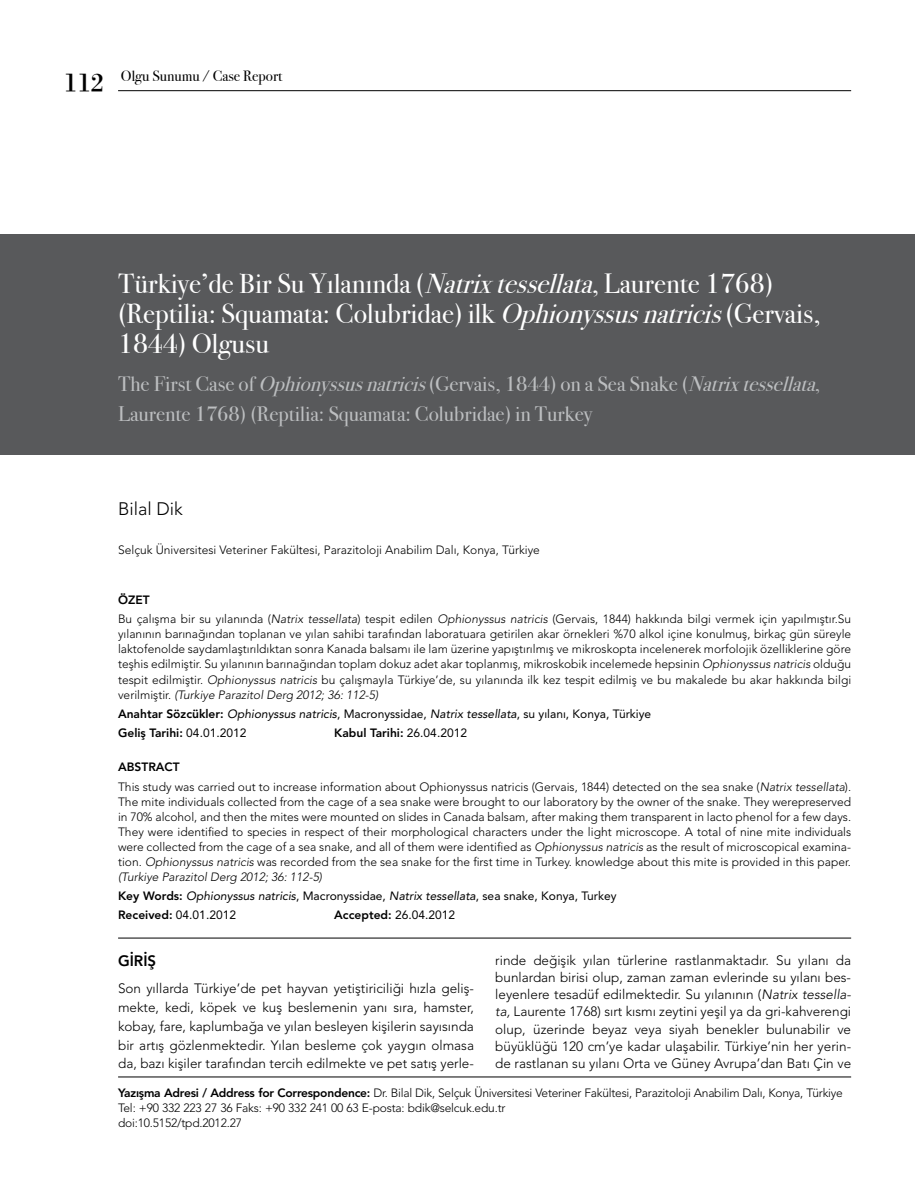
<style>
.page{position:relative;width:915px;height:1191px;background:#fff}
.page>*{position:absolute;margin:0;border:0;box-sizing:border-box;transform-origin:0 0}
.t1{font:27.75px/30px "Bodoni Svty Two ITCTT Book";color:#fff}
.t2{font:21px/30px "Bodoni Svty Two ITCTT Book";color:#bcbec0}
.t3{font:300 18px "Avenir LT Std";color:#000}
.t4{font:15px "Bodoni Svty Two ITCTT Book";color:#000}
.t5{font:800 15px "Avenir LT Std";color:#000}
.t6{font:300 13.5px/17.2px "Avenir LT Std";color:#000;text-align:justify}
.t7{font:300 12px/15px "Avenir LT Std";color:#000}
.t8{font:12px/19.2px "Avenir LT Std";color:#000}
.t9{font:300 12px/15px "Avenir LT Std";letter-spacing:-.02em;color:#000}
.t10{font:800 12px "Avenir LT Std";color:#000}
.s1{font-family:"Bodoni";font-size:27px}
.s2{font-style:italic}
.s3{font-weight:800}
.s4{font-weight:400}
</style>
<div class="page">
<hr style="left:118px;top:90px;width:732px;height:1px;background:#000">
<div style="left:0;top:234px;width:914px;height:220px;background:#58595b"></div>
<hr style="left:118px;top:1076px;width:732px;height:1px;background:#000">
<hr style="left:118px;top:937px;width:732px;height:1px;background:#000">
<p class="t4" style="left:64px;top:64px;width:220px"><span class="s1">112</span> Olgu Sunumu / Case Report</p>
<h1 class="t1" style="left:118px;top:265px;width:703px">Türkiye’de Bir Su Yılanında (<span class="s2">Natrixtessellata</span>, Laurente 1768) (Reptilia: Squamata: Colubridae) ilk <span class="s2">Ophionyssusnatricis</span>(Gervais,<br>1844) Olgusu</h1>
<h2 class="t2" style="left:118px;top:367px;width:705px">The First Case of <span class="s2">Ophionyssusnatricis</span>(Gervais, 1844) on a Sea Snake (<span class="s2">Natrixtessellata</span>,<br>Laurente 1768) (Reptilia: Squamata: Colubridae) in Turkey</h2>
<h3 class="t3" style="left:118px;top:497px;width:66px">Bilal Dik</h3>
<p class="t7" style="left:118px;top:542px;width:423px">Selçuk Üniversitesi Veteriner Fakültesi, Parazitoloji Anabilim Dalı, Konya, Türkiye</p>
<p class="t7" style="left:118px;top:590px;width:734px;line-height:19.2px"><span class="s3">ÖZET<br></span>Bu çalışma bir su yılanında (<span class="s2">Natrix tessellata</span>) tespit edilen <span class="s2">Ophionyssus natricis</span> (Gervais, 1844) hakkında bilgi vermek için yapılmıştır.Su</p>
<p class="t7" style="left:118px;top:627px;width:734px;text-align:justify">yılanının barınağından toplanan ve yılan sahibi tarafından laboratuara getirilen akar örnekleri %70 alkol içine konulmuş, birkaç gün süreyle laktofenolde saydamlaştırıldıktan sonra Kanada balsamı ile lam üzerine yapıştırılmış ve mikroskopta incelenerek morfolojik özelliklerine göre teşhis edilmiştir. Su yılanının barınağından toplam dokuz adet akar toplanmış, mikroskobik incelemede hepsinin <span class="s2">Ophionyssus natricis</span> olduğu tespit edilmiştir. <span class="s2">Ophionyssus natricis</span> bu çalışmayla Türkiye’de, su yılanında ilk kez tespit edilmiş ve bu makalede bu akar hakkında bilgi verilmiştir. <span class="s2">(Turkiye Parazitol Derg 2012; 36: 112-5)</span></p>
<p class="t8" style="left:118px;top:704px;width:534px"><span class="s3">Anahtar Sözcükler:</span> <span class="s2">Ophionyssus natricis</span>, Macronyssidae, <span class="s2">Natrix tessellata</span>, su yılanı, Konya, Türkiye<br><span class="s3">Geliş Tarihi:</span> 04.01.2012</p>
<p class="t10" style="left:334px;top:725px;width:134px">Kabul Tarihi: <span class="s4">26.04.2012</span></p>
<p class="t7" style="left:118px;top:757px;width:734px;line-height:19.2px"><span class="s3">ABSTRACT<br></span>This study was carried out to increase information about Ophionyssus natricis (Gervais, 1844) detected on the sea snake (<span class="s2">Natrix tessellata</span>).</p>
<p class="t7" style="left:118px;top:794px;width:734px;text-align:justify">The mite individuals collected from the cage of a sea snake were brought to our laboratory by the owner of the snake. They werepreserved in 70% alcohol, and then the mites were mounted on slides in Canada balsam, after making them transparent in lacto phenol for a few days.<br>They were identified to species in respect of their morphological characters under the light microscope. A total of nine mite individuals were collected from the cage of a sea snake, and all of them were identified as <span class="s2">Ophionyssus natricis</span> as the result of microscopical examina&shy;tion. <span class="s2">Ophionyssus natricis</span> was recorded from the sea snake for the first time in Turkey. knowledge about this mite is provided in this paper. <span class="s2">(Turkiye Parazitol Derg 2012; 36: 112-5)</span></p>
<p class="t8" style="left:118px;top:886px;width:499px"><span class="s3">Key Words:</span> <span class="s2">Ophionyssus natricis</span>, Macronyssidae, <span class="s2">Natrix tessellata</span>, sea snake, Konya, Turkey<br><span class="s3">Received:</span> 04.01.2012</p>
<p class="t8" style="left:334px;top:905px;width:122px"><span class="s3">Accepted:</span> 26.04.2012</p>
<p class="t5" style="left:118px;top:951px;width:40px">GİRİŞ</p>
<p class="t6" style="left:118px;top:979px;width:357px;line-height:18.8px">Son yıllarda Türkiye’de pet hayvan yetiştiriciliği hızla geliş&shy;mekte, kedi, köpek ve kuş beslemenin yanı sıra, hamster, kobay, fare, kaplumbağa ve yılan besleyen kişilerin sayısında bir artış gözlenmektedir. Yılan besleme çok yaygın olmasa da, bazı kişiler tarafından tercih edilmekte ve pet satış yerle-</p>
<p class="t6" style="left:495px;top:951px;width:357px">rinde değişik yılan türlerine rastlanmaktadır. Su yılanı da bunlardan birisi olup, zaman zaman evlerinde su yılanı bes&shy;leyenlere tesadüf edilmektedir. Su yılanının (<span class="s2">Natrix tessella&shy;ta,</span> Laurente 1768) sırt kısmı zeytini yeşil ya da gri-kahverengi olup, üzerinde beyaz veya siyah benekler bulunabilir ve büyüklüğü 120 cm’ye kadar ulaşabilir. Türkiye’nin her yerin&shy;de rastlanan su yılanı Orta ve Güney Avrupa’dan Batı Çin ve</p>
<p class="t9" style="left:118px;top:1085px;width:726px"><span class="s3">Yazışma Adresi / Address for Correspondence:</span> Dr. Bilal Dik, Selçuk Üniversitesi Veteriner Fakültesi, Parazitoloji Anabilim Dalı, Konya, Türkiye<br>Tel: +90 332 223 27 36 Faks: +90 332 241 00 63 E-posta: bdik@selcuk.edu.tr<br>doi:10.5152/tpd.2012.27</p>
</div>
